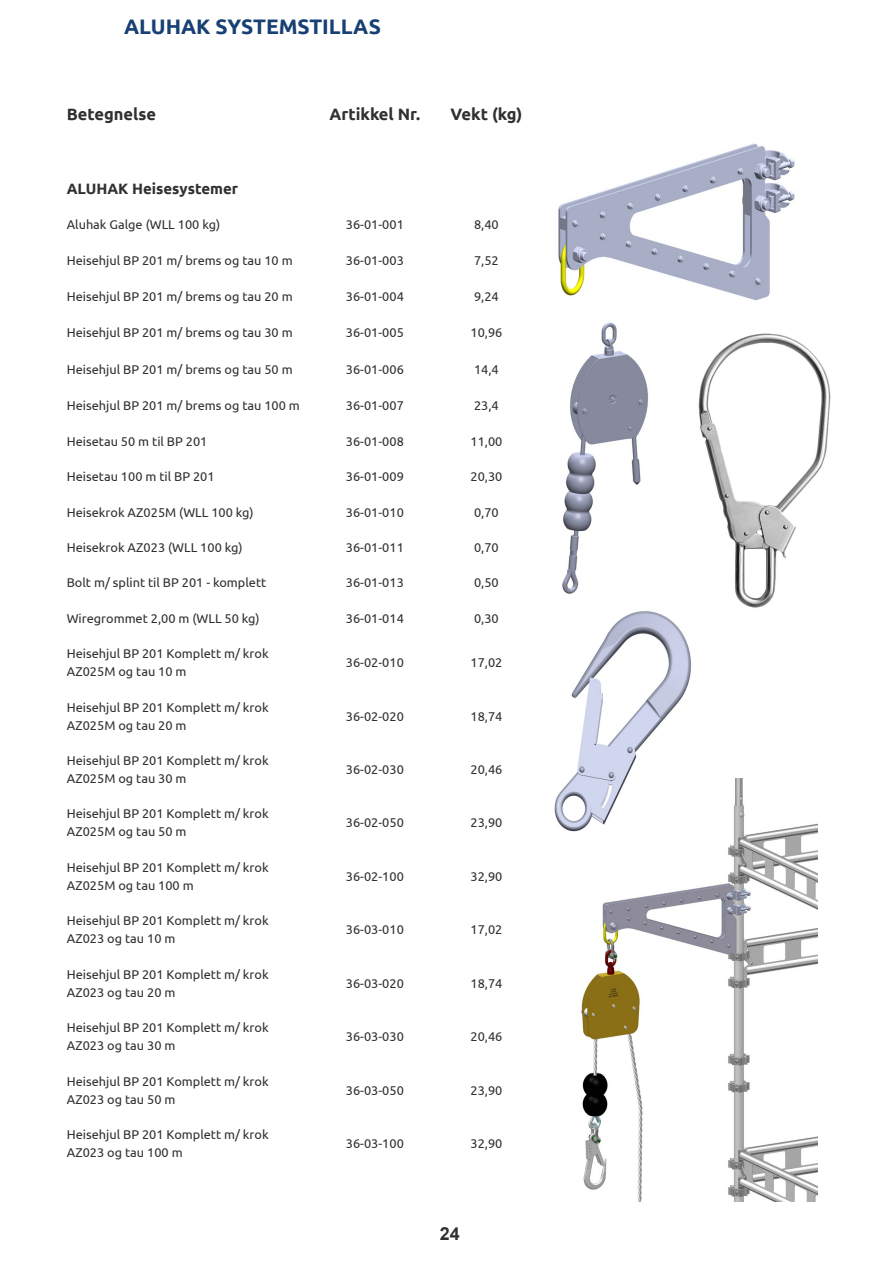
<style>
.page{position:relative;width:893px;height:1263px;background:#fff}
.page>*{position:absolute;margin:0;border:0;box-sizing:border-box;transform-origin:0 0}
.Innhold-_heading_1{font:700 21px "Ubuntu";color:#174075}
.t1{font:700 18px "Arial";color:#312f30}
.Innhold-_listing{font:700 16.5px "Ubuntu";color:#312f30}
.Innhold-_listing-2{font:700 15px "Ubuntu";color:#312f30}
.Innhold-_listing-3{font:12.75px/18px "Ubuntu";color:#312f30}
</style>
<div class="page">
<img style="left:581px;top:778px;width:236px;height:424px">
<img style="left:558px;top:143px;width:237px;height:158px">
<img style="left:562px;top:322px;width:87px;height:272px">
<img style="left:554px;top:611px;width:164px;height:231px">
<img style="left:671px;top:333px;width:160px;height:280px">
<p class="Innhold-_heading_1" style="left:124px;top:14px;width:258px">ALUHAK SYSTEMSTILLAS</p>
<p class="Innhold-_listing" style="left:67px;top:104px;width:91px">Betegnelse</p>
<p class="Innhold-_listing" style="left:329px;top:104px;width:92px">Artikkel Nr.</p>
<p class="Innhold-_listing" style="left:451px;top:104px;width:73px">Vekt (kg)</p>
<p class="Innhold-_listing-2" style="left:67px;top:179px;width:173px">ALUHAK Heisesystemer</p>
<p class="Innhold-_listing-3" style="left:67px;top:215px;width:155px">Aluhak Galge (WLL 100 kg)</p>
<p class="Innhold-_listing-3" style="left:346px;top:215px;width:59px">36-01-001</p>
<p class="Innhold-_listing-3" style="left:474px;top:215px;width:26px">8,40</p>
<p class="Innhold-_listing-3" style="left:67px;top:251px;width:227px">Heisehjul BP 201 m/ brems og tau 10 m</p>
<p class="Innhold-_listing-3" style="left:346px;top:251px;width:59px">36-01-003</p>
<p class="Innhold-_listing-3" style="left:474px;top:251px;width:26px">7,52</p>
<p class="Innhold-_listing-3" style="left:67px;top:287px;width:227px">Heisehjul BP 201 m/ brems og tau 20 m</p>
<p class="Innhold-_listing-3" style="left:346px;top:287px;width:59px">36-01-004</p>
<p class="Innhold-_listing-3" style="left:474px;top:287px;width:26px">9,24</p>
<p class="Innhold-_listing-3" style="left:67px;top:323px;width:227px">Heisehjul BP 201 m/ brems og tau 30 m</p>
<p class="Innhold-_listing-3" style="left:346px;top:323px;width:59px">36-01-005</p>
<p class="Innhold-_listing-3" style="left:470px;top:323px;width:33px">10,96</p>
<p class="Innhold-_listing-3" style="left:67px;top:360px;width:227px">Heisehjul BP 201 m/ brems og tau 50 m</p>
<p class="Innhold-_listing-3" style="left:346px;top:360px;width:59px">36-01-006</p>
<p class="Innhold-_listing-3" style="left:474px;top:360px;width:26px">14,4</p>
<p class="Innhold-_listing-3" style="left:67px;top:396px;width:235px">Heisehjul BP 201 m/ brems og tau 100 m</p>
<p class="Innhold-_listing-3" style="left:346px;top:396px;width:59px">36-01-007</p>
<p class="Innhold-_listing-3" style="left:474px;top:396px;width:26px">23,4</p>
<p class="Innhold-_listing-3" style="left:67px;top:432px;width:142px">Heisetau 50 m til BP 201</p>
<p class="Innhold-_listing-3" style="left:346px;top:432px;width:59px">36-01-008</p>
<p class="Innhold-_listing-3" style="left:470px;top:432px;width:33px">11,00</p>
<p class="Innhold-_listing-3" style="left:67px;top:467px;width:149px">Heisetau 100 m til BP 201</p>
<p class="Innhold-_listing-3" style="left:346px;top:467px;width:59px">36-01-009</p>
<p class="Innhold-_listing-3" style="left:470px;top:467px;width:33px">20,30</p>
<p class="Innhold-_listing-3" style="left:67px;top:503px;width:188px">Heisekrok AZ025M (WLL 100 kg)</p>
<p class="Innhold-_listing-3" style="left:346px;top:503px;width:59px">36-01-010</p>
<p class="Innhold-_listing-3" style="left:474px;top:503px;width:26px">0,70</p>
<p class="Innhold-_listing-3" style="left:67px;top:538px;width:177px">Heisekrok AZ023 (WLL 100 kg)</p>
<p class="Innhold-_listing-3" style="left:346px;top:538px;width:59px">36-01-011</p>
<p class="Innhold-_listing-3" style="left:474px;top:538px;width:26px">0,70</p>
<p class="Innhold-_listing-3" style="left:67px;top:573px;width:201px">Bolt m/ splint til BP 201 - komplett</p>
<p class="Innhold-_listing-3" style="left:346px;top:573px;width:59px">36-01-013</p>
<p class="Innhold-_listing-3" style="left:474px;top:573px;width:26px">0,50</p>
<p class="Innhold-_listing-3" style="left:67px;top:609px;width:194px">Wiregrommet 2,00 m (WLL 50 kg)</p>
<p class="Innhold-_listing-3" style="left:346px;top:609px;width:59px">36-01-014</p>
<p class="Innhold-_listing-3" style="left:474px;top:609px;width:26px">0,30</p>
<p class="Innhold-_listing-3" style="left:67px;top:644px;width:203px">Heisehjul BP 201 Komplett m/ krok<br>AZ025M og tau 10 m</p>
<p class="Innhold-_listing-3" style="left:346px;top:653px;width:59px">36-02-010</p>
<p class="Innhold-_listing-3" style="left:470px;top:653px;width:33px">17,02</p>
<p class="Innhold-_listing-3" style="left:67px;top:698px;width:203px">Heisehjul BP 201 Komplett m/ krok<br>AZ025M og tau 20 m</p>
<p class="Innhold-_listing-3" style="left:346px;top:707px;width:59px">36-02-020</p>
<p class="Innhold-_listing-3" style="left:470px;top:707px;width:33px">18,74</p>
<p class="Innhold-_listing-3" style="left:67px;top:751px;width:203px">Heisehjul BP 201 Komplett m/ krok<br>AZ025M og tau 30 m</p>
<p class="Innhold-_listing-3" style="left:346px;top:760px;width:59px">36-02-030</p>
<p class="Innhold-_listing-3" style="left:470px;top:760px;width:33px">20,46</p>
<p class="Innhold-_listing-3" style="left:67px;top:804px;width:203px">Heisehjul BP 201 Komplett m/ krok<br>AZ025M og tau 50 m</p>
<p class="Innhold-_listing-3" style="left:346px;top:813px;width:59px">36-02-050</p>
<p class="Innhold-_listing-3" style="left:470px;top:813px;width:33px">23,90</p>
<p class="Innhold-_listing-3" style="left:67px;top:858px;width:203px">Heisehjul BP 201 Komplett m/ krok<br>AZ025M og tau 100 m</p>
<p class="Innhold-_listing-3" style="left:346px;top:867px;width:59px">36-02-100</p>
<p class="Innhold-_listing-3" style="left:470px;top:867px;width:33px">32,90</p>
<p class="Innhold-_listing-3" style="left:67px;top:911px;width:203px">Heisehjul BP 201 Komplett m/ krok<br>AZ023 og tau 10 m</p>
<p class="Innhold-_listing-3" style="left:346px;top:920px;width:59px">36-03-010</p>
<p class="Innhold-_listing-3" style="left:470px;top:920px;width:33px">17,02</p>
<p class="Innhold-_listing-3" style="left:67px;top:965px;width:203px">Heisehjul BP 201 Komplett m/ krok<br>AZ023 og tau 20 m</p>
<p class="Innhold-_listing-3" style="left:346px;top:974px;width:59px">36-03-020</p>
<p class="Innhold-_listing-3" style="left:470px;top:974px;width:33px">18,74</p>
<p class="Innhold-_listing-3" style="left:67px;top:1018px;width:203px">Heisehjul BP 201 Komplett m/ krok<br>AZ023 og tau 30 m</p>
<p class="Innhold-_listing-3" style="left:346px;top:1027px;width:59px">36-03-030</p>
<p class="Innhold-_listing-3" style="left:470px;top:1027px;width:33px">20,46</p>
<p class="Innhold-_listing-3" style="left:67px;top:1071px;width:203px">Heisehjul BP 201 Komplett m/ krok<br>AZ023 og tau 50 m</p>
<p class="Innhold-_listing-3" style="left:346px;top:1080px;width:59px">36-03-050</p>
<p class="Innhold-_listing-3" style="left:470px;top:1080px;width:33px">23,90</p>
<p class="Innhold-_listing-3" style="left:67px;top:1125px;width:203px">Heisehjul BP 201 Komplett m/ krok<br>AZ023 og tau 100 m</p>
<p class="Innhold-_listing-3" style="left:346px;top:1134px;width:59px">36-03-100</p>
<p class="Innhold-_listing-3" style="left:470px;top:1134px;width:33px">32,90</p>
<p class="t1" style="left:440px;top:1221px;width:22px">24</p>
</div>
